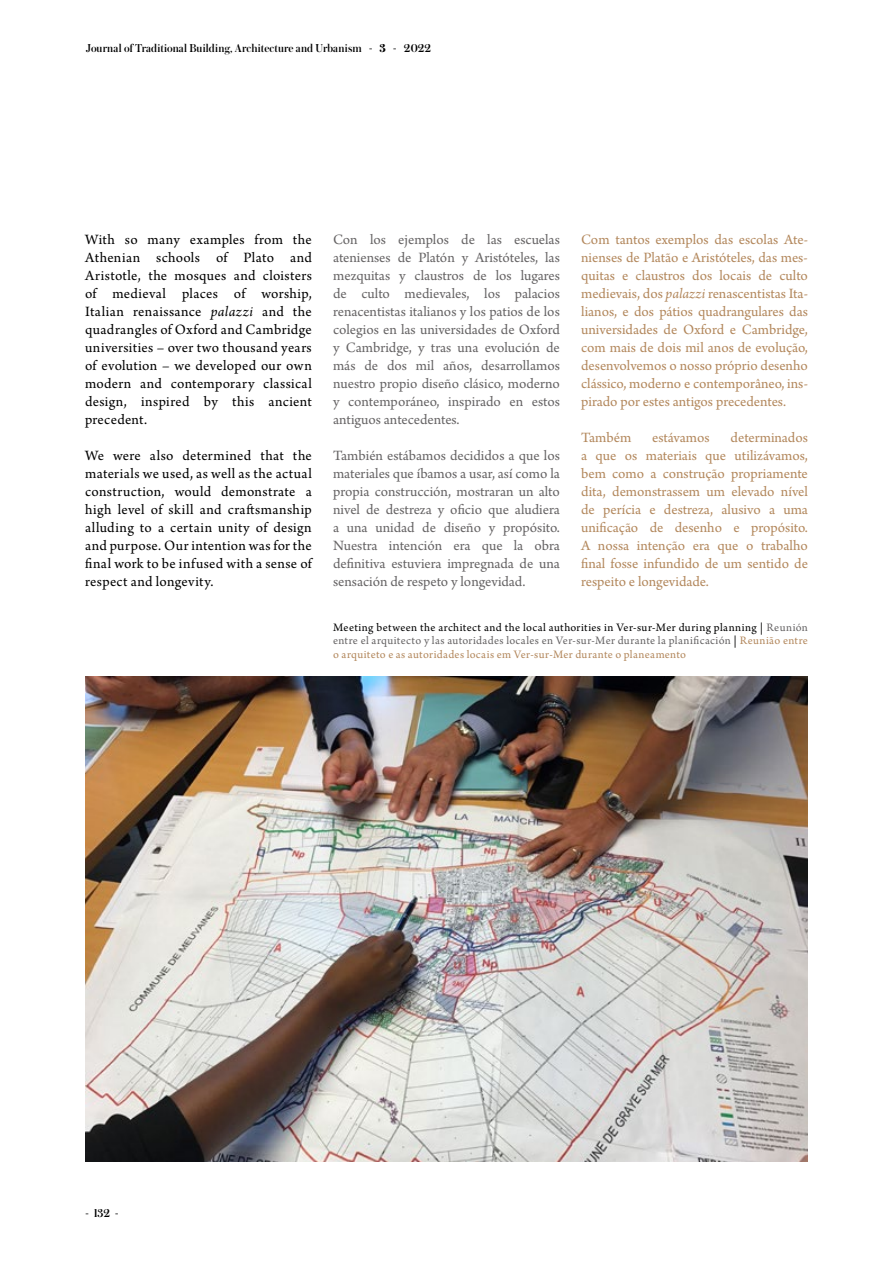
<style>
.page{position:relative;width:893px;height:1263px;background:#fff}
.page>*{position:absolute;margin:0;border:0;box-sizing:border-box;transform-origin:0 0}
.t1{font:15px/18px "Arno Pro";letter-spacing:-.005em;color:#b3885d;text-align:justify}
.t2{font:15px/18px "Arno Pro";letter-spacing:-.005em;color:#666465;text-align:justify}
.t3{font:15px/18px "Arno Pro";letter-spacing:.02em;color:#000;text-align:justify}
.t4{font:12px/13.5px "Arno Pro";letter-spacing:.025em;color:#666465;text-align:justify}
.t5{font:500 12px "Austin";letter-spacing:.01em;color:#000}
.s1{font-weight:700}
.s2{font-style:italic}
.s3{color:#000}
.s4{color:#b3885d}
</style>
<div class="page">
<img style="left:85px;top:677px;width:723px;height:485px">
<p class="t5" style="left:86px;top:40px;width:347px">Journal of Traditional Building, Architecture and Urbanism - <span class="s1">3</span> - 2022</p>
<p class="t3" style="left:85px;top:231px;width:228px">With so many examples from the Athenian schools of Plato and Aristotle, the mosques and cloisters of medieval places of worship, Italian renaissance <span class="s2">palazzi</span> and the quadrangles of Oxford and Cambridge universities – over two thousand years of evolution – we developed our own modern and contemporary classical design, inspired by this ancient precedent.</p>
<p class="t3" style="left:85px;top:447px;width:228px">We were also determined that the materials we used, as well as the actual construction, would demonstrate a high level of skill and craftsmanship alluding to a certain unity of design and purpose. Our intention was for the final work to be infused with a sense of respect and longevity.</p>
<p class="t1" style="left:581px;top:231px;width:228px">Com tantos exemplos das escolas Ate&shy;nienses de Platão e Aristóteles, das mes&shy;quitas e claustros dos locais de culto medievais, dos <span class="s2">palazzi</span> renascentistas Ita&shy;lianos, e dos pátios quadrangulares das universidades de Oxford e Cambridge, com mais de dois mil anos de evolução, desenvolvemos o nosso próprio desenho clássico, moderno e contemporâneo, ins&shy;pirado por estes antigos precedentes.</p>
<p class="t1" style="left:581px;top:429px;width:52px">Também</p>
<p class="t1" style="left:652px;top:429px;width:59px">estávamos</p>
<p class="t2" style="left:333px;top:231px;width:228px">Con los ejemplos de las escuelas atenienses de Platón y Aristóteles, las mezquitas y claustros de los lugares de culto medievales, los palacios renacentistas italianos y los patios de los colegios en las universidades de Oxford y Cambridge, y tras una evolución de más de dos mil años, desarrollamos nuestro propio diseño clásico, moderno y contemporáneo, inspirado en estos antiguos antecedentes.</p>
<p class="t2" style="left:333px;top:447px;width:228px">También estábamos decididos a que los materiales que íbamos a usar, así como la propia construcción, mostraran un alto nivel de destreza y oficio que aludiera a una unidad de diseño y propósito.<br>Nuestra intención era que la obra definitiva estuviera impregnada de una sensación de respeto y longevidad.</p>
<p class="t4" style="left:333px;top:621px;width:476px"><span class="s3">Meeting between the architect and the local authorities in Ver-sur-Mer during planning |</span> Reunión entre el arquitecto y las autoridades locales en Ver-sur-Mer durante la planificación <span class="s3">|</span> <span class="s4">Reunião entre o arquiteto e as autoridades locais em Ver-sur-Mer durante o planeamento</span></p>
<p class="t1" style="left:581px;top:429px;width:228px;text-indent:149px">determinados a que os materiais que utilizávamos, bem como a construção propriamente dita, demonstrassem um elevado nível de perícia e destreza, alusivo a uma unificação de desenho e propósito.<br>A nossa intenção era que o trabalho final fosse infundido de um sentido de respeito e longevidade.</p>
<p class="t5" style="left:85px;top:1205px;width:35px">- 132 -</p>
</div>
